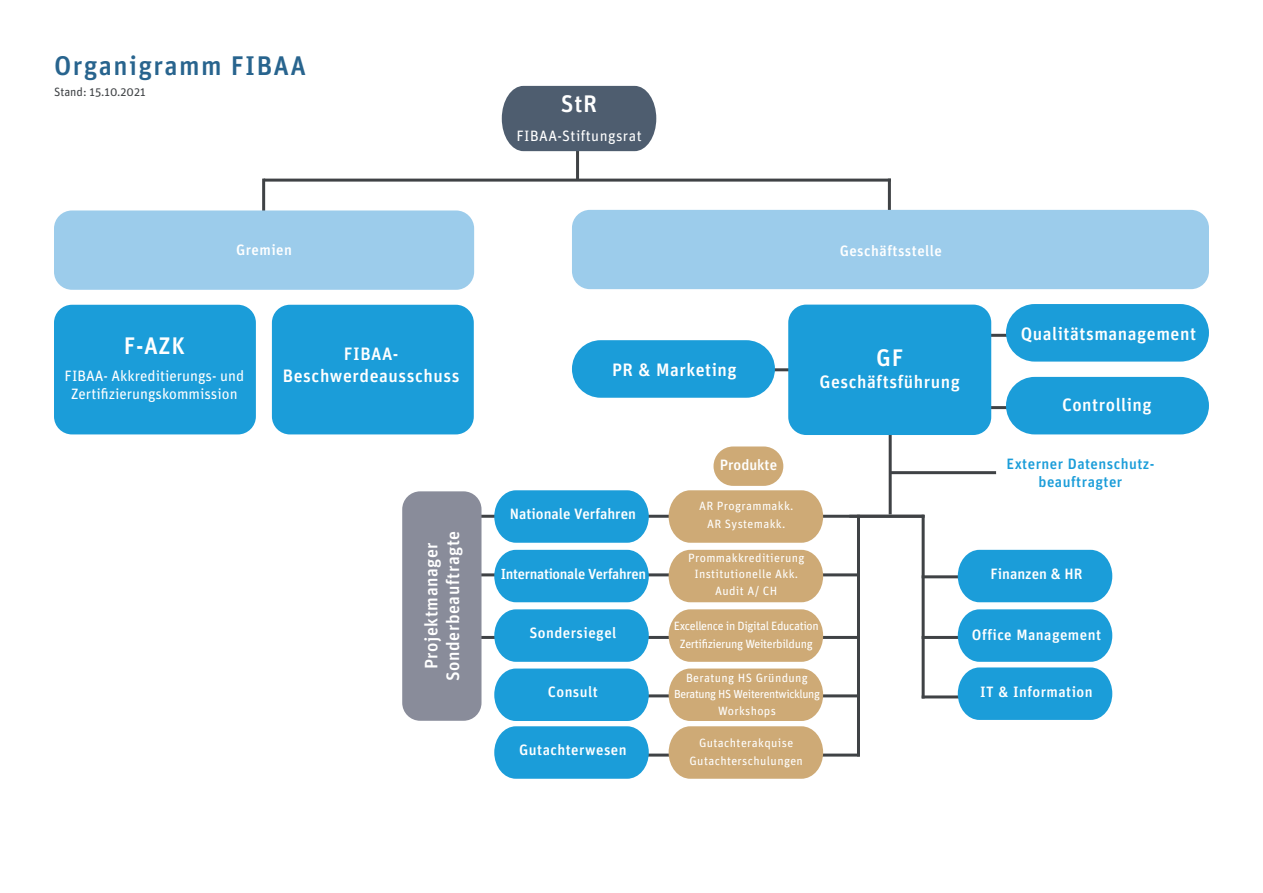
<style>
.page{position:relative;width:1263px;height:893px;background:#fff}
.page>*{position:absolute;margin:0;border:0;box-sizing:border-box;transform-origin:0 0}
.t1{font:500 27px "Unit OT";letter-spacing:.05em;color:#28648e}
.t2{font:500 24px "Unit OT";letter-spacing:.03em;color:#fff}
.t3{font:500 18px/21.6px "Unit OT";letter-spacing:.03em;color:#fff;text-align:center}
.t4{font:500 15px "Unit OT";letter-spacing:.03em;color:#fff}
.t5{font:15px/18px "Unit OT";color:#fff;text-align:center}
.t6{font:500 15px "Unit OT";color:#fff}
.t7{font:500 15px/18px "Unit OT";letter-spacing:.03em;color:#1b9dd9;text-align:center}
.t8{font:15px "Unit OT";letter-spacing:.03em;color:#fff}
.t9{font:500 14.7px "Unit OT";letter-spacing:-.02em;color:#fff}
.t10{font:12px/18px "Unit OT";letter-spacing:.03em;color:#fff;text-align:center}
.t11{font:12px/18px "Unit OT";letter-spacing:-.03em;color:#fff;text-align:center}
.t12{font:12px "Unit OT";color:#3f4245}
.t13{font:11.7px "Unit OT";letter-spacing:-.03em;color:#fff}
</style>
<div class="page">
<hr style="left:905px;top:334px;width:247px;height:3px;background:#3f4245">
<hr style="left:906px;top:406px;width:247px;height:3px;background:#3f4245">
<hr style="left:264px;top:179px;width:627px;height:3px;background:#3f4245">
<hr style="left:262px;top:179px;width:3px;height:78px;background:#3f4245">
<div style="left:54px;top:210px;width:420px;height:80px;background:#9ccceb;border-radius:18px"></div>
<div style="left:54px;top:305px;width:202px;height:129px;background:#1b9dd9;border-radius:18px"></div>
<div style="left:272px;top:305px;width:202px;height:129px;background:#1b9dd9;border-radius:18px"></div>
<hr style="left:576px;top:103px;width:3px;height:78px;background:#3f4245">
<div style="left:502px;top:86px;width:154px;height:65px;background:#4e5d6f"></div>
<hr style="left:888px;top:179px;width:3px;height:78px;background:#3f4245">
<hr style="left:889px;top:384px;width:3px;height:130px;background:#3f4245">
<hr style="left:890px;top:471px;width:187px;height:3px;background:#3f4245">
<svg style="left:996px;top:471px;width:81px;height:3px"></svg>
<hr style="left:455px;top:515px;width:469px;height:3px;background:#3f4245">
<hr style="left:468px;top:573px;width:392px;height:3px;background:#3f4245">
<hr style="left:453px;top:636px;width:407px;height:3px;background:#3f4245">
<hr style="left:619px;top:694px;width:240px;height:3px;background:#3f4245">
<hr style="left:634px;top:754px;width:226px;height:3px;background:#3f4245">
<hr style="left:857px;top:515px;width:3px;height:241px;background:#3f4245">
<div style="left:402px;top:491px;width:79px;height:230px;background:#898c9a;border-radius:18px"></div>
<svg style="left:494px;top:490px;width:155px;height:53px;background:#2ba4db"></svg>
<div style="left:494px;top:550px;width:155px;height:52px;background:#1b9dd9"></div>
<svg style="left:494px;top:609px;width:155px;height:53px;background:#2ba4db"></svg>
<svg style="left:494px;top:668px;width:155px;height:111px;background:#35a8dd"></svg>
<hr style="left:922px;top:575px;width:184px;height:3px;background:#3f4245">
<hr style="left:922px;top:636px;width:184px;height:3px;background:#3f4245">
<hr style="left:922px;top:695px;width:184px;height:3px;background:#3f4245">
<hr style="left:922px;top:515px;width:3px;height:183px;background:#3f4245">
<svg style="left:958px;top:609px;width:154px;height:111px;background:#34a7dd"></svg>
<div style="left:958px;top:550px;width:154px;height:52px;background:#1b9dd9"></div>
<hr style="left:728px;top:368px;width:248px;height:3px;background:#3f4245">
<div style="left:788px;top:305px;width:203px;height:130px;background:#1b9dd9;border-radius:18px"></div>
<div style="left:1006px;top:304px;width:203px;height:58px;background:#1b9dd9;border-radius:29px"></div>
<div style="left:572px;top:210px;width:637px;height:79px;background:#9ccceb;border-radius:18px"></div>
<div style="left:1006px;top:377px;width:203px;height:57px;background:#1b9dd9;border-radius:29px"></div>
<svg style="left:669px;top:490px;width:154px;height:53px;background:#d1af7f"></svg>
<div style="left:669px;top:550px;width:154px;height:52px;background:#ceaa76"></div>
<svg style="left:669px;top:609px;width:154px;height:53px;background:#d1af7f"></svg>
<svg style="left:669px;top:668px;width:154px;height:111px;background:#d3b385"></svg>
<div style="left:713px;top:446px;width:70px;height:40px;background:#ceaa76;border-radius:20px"></div>
<div style="left:572px;top:340px;width:203px;height:58px;background:#1b9dd9;border-radius:29px"></div>
<h1 class="t1" style="left:54px;top:49px;width:253px">Organigramm FIBAA</h1>
<p class="t12" style="left:54px;top:84px;width:93px">Stand: 15.10.2021</p>
<h2 class="t2" style="left:561px;top:88px;width:38px">StR</h2>
<p class="t8" style="left:516px;top:126px;width:127px">FIBAA-Stiftungsrat</p>
<p class="t4" style="left:236px;top:240px;width:57px">Gremien</p>
<h2 class="t2" style="left:124px;top:330px;width:63px">F-AZK</h2>
<p class="t5" style="left:65px;top:367px;width:181px">FIBAA- Akkreditierungs- und<br>Zertifizierungskommission</p>
<h3 class="t3" style="left:283px;top:343px;width:178px">FIBAA-<br>Beschwerdeausschuss</h3>
<h3 class="t3" style="left:420px;top:681px;width:152px;rotate:-90deg">Projektmanager<br>Sonderbeauftragte</h3>
<p class="t4" style="left:840px;top:241px;width:104px">Geschäftsstelle</p>
<h3 class="t3" style="left:602px;top:358px;width:143px">Referentin der GF</h3>
<h3 class="t3" style="left:612px;top:358px;width:126px">PR &amp; Marketing</h3>
<h2 class="t2" style="left:876px;top:342px;width:29px">GF</h2>
<h3 class="t3" style="left:819px;top:370px;width:142px">Geschäftsführung</h3>
<h3 class="t3" style="left:1021px;top:322px;width:177px">Qualitätsmanagement</h3>
<h3 class="t3" style="left:1062px;top:393px;width:91px">Controlling</h3>
<p class="t6" style="left:720px;top:455px;width:59px">Produkte</p>
<p class="t7" style="left:1006px;top:454px;width:149px">Externer Datenschutz&shy;beauftragter</p>
<p class="t6" style="left:510px;top:504px;width:128px">Nationale Verfahren</p>
<p class="t9" style="left:501px;top:564px;width:147px">Internationale Verfahren</p>
<p class="t4" style="left:529px;top:623px;width:89px">Sondersiegel</p>
<p class="t10" style="left:699px;top:496px;width:96px">AR Programmakk.<br>AR Systemakk.</p>
<p class="t10" style="left:688px;top:549px;width:118px;line-height:16.5px">Prommakkreditierung<br>Institutionelle Akk.<br>Audit A/ CH</p>
<p class="t11" style="left:674px;top:617px;width:146px">Excellence in Digital Education<br>Zertifizierung Weiterbildung</p>
<p class="t6" style="left:990px;top:564px;width:93px">Finanzen &amp; HR</p>
<p class="t4" style="left:972px;top:625px;width:131px">Office Management</p>
<p class="t4" style="left:548px;top:683px;width:51px">Consult</p>
<p class="t10" style="left:686px;top:668px;width:123px">Beratung HS Gründung</p>
<p class="t13" style="left:674px;top:687px;width:148px">Beratung HS Weiterentwicklung</p>
<p class="t10" style="left:718px;top:701px;width:59px">Workshops</p>
<p class="t4" style="left:980px;top:683px;width:114px">IT &amp; Information</p>
<p class="t4" style="left:519px;top:740px;width:109px">Gutachterwesen</p>
<p class="t10" style="left:689px;top:734px;width:115px">Gutachterakquise<br>Gutachterschulungen</p>
</div>
